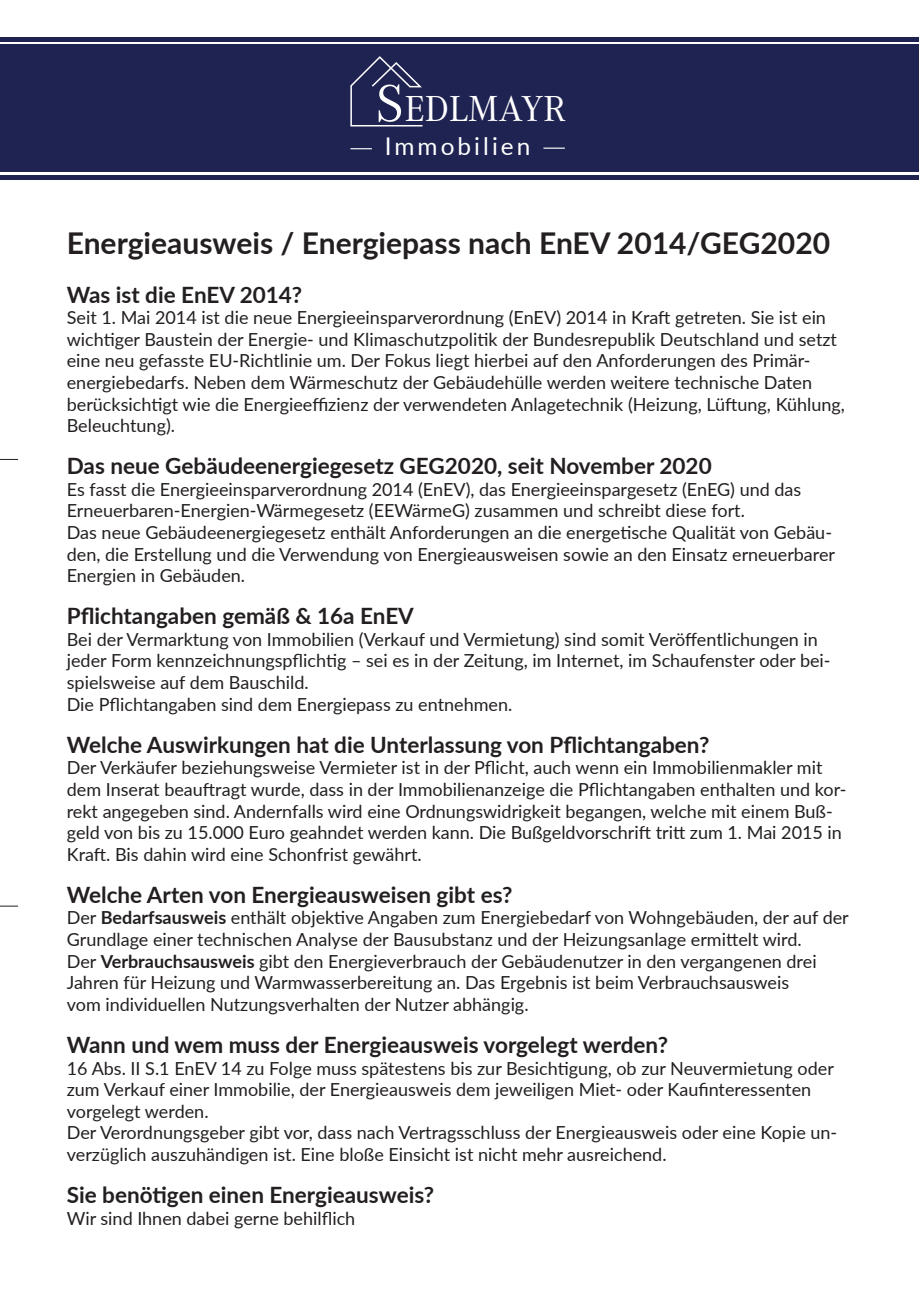
<style>
.page{position:relative;width:919px;height:1289px;background:#fff}
.page>*{position:absolute;margin:0;border:0;box-sizing:border-box;transform-origin:0 0}
.t1{font:37.5px "Corporate A";color:#fff}
.t2{font:700 30px "Lato";color:#231f20}
.t3{font:24.45px "Lato";letter-spacing:.125em;color:#fff}
.t4{font:700 22.5px "Lato";color:#231f20}
.t5{font:18px/21.6px "Lato";color:#231f20}
.s1{font-size:54.45px}
.s2{font-weight:700}
</style>
<div class="page">
<svg style="left:0;top:459px;width:18px;height:1px"></svg>
<svg style="left:0;top:905px;width:18px;height:1px"></svg>
<div style="left:0;top:37px;width:918px;height:5px;background:#1e2352"></div>
<div style="left:0;top:175px;width:918px;height:5px;background:#1e2352"></div>
<div style="left:0;top:45px;width:918px;height:127px;background:#1e2352"></div>
<svg style="left:350px;top:56px;width:73px;height:71px"></svg>
<svg style="left:350px;top:148px;width:22px;height:1px"></svg>
<svg style="left:543px;top:148px;width:21px;height:1px"></svg>
<h1 class="t1" style="left:375px;top:83px;width:192px"><span class="s1">S</span>EDLMAYR</h1>
<h3 class="t3" style="left:385px;top:128px;width:147px">Immobilien</h3>
<h2 class="t2" style="left:67px;top:221px;width:764px">Energieausweis / Energiepass nach EnEV 2014/GEG2020</h2>
<p class="t4" style="left:67px;top:278px;width:237px">Was ist die EnEV 2014?</p>
<p class="t5" style="left:67px;top:306px;width:779px">Seit 1. Mai 2014 ist die neue Energieeinsparverordnung (EnEV) 2014 in Kraft getreten. Sie ist ein wichtiger Baustein der Energie- und Klimaschutzpolitik der Bundesrepublik Deutschland und setzt eine neu gefasste EU-Richtlinie um. Der Fokus liegt hierbei auf den Anforderungen des Primär&shy;energiebedarfs. Neben dem Wärmeschutz der Gebäudehülle werden weitere technische Daten berücksichtigt wie die Energieeffizienz der verwendeten Anlagetechnik (Heizung, Lüftung, Kühlung, Beleuchtung).</p>
<p class="t4" style="left:67px;top:449px;width:646px">Das neue Gebäudeenergiegesetz GEG2020, seit November 2020</p>
<p class="t5" style="left:67px;top:477px;width:769px">Es fasst die Energieeinsparverordnung 2014 (EnEV), das Energieeinspargesetz (EnEG) und das Erneuerbaren-Energien-Wärmegesetz (EEWärmeG) zusammen und schreibt diese fort.<br>Das neue Gebäudeenergiegesetz enthält Anforderungen an die energetische Qualität von Gebäu&shy;den, die Erstellung und die Verwendung von Energieausweisen sowie an den Einsatz erneuerbarer Energien in Gebäuden.</p>
<p class="t4" style="left:67px;top:599px;width:348px">Pflichtangaben gemäß &amp; 16a EnEV</p>
<p class="t5" style="left:67px;top:627px;width:765px">Bei der Vermarktung von Immobilien (Verkauf und Vermietung) sind somit Veröffentlichungen in jeder Form kennzeichnungspflichtig – sei es in der Zeitung, im Internet, im Schaufenster oder bei&shy;spielsweise auf dem Bauschild.<br>Die Pflichtangaben sind dem Energiepass zu entnehmen.</p>
<p class="t4" style="left:67px;top:728px;width:644px">Welche Auswirkungen hat die Unterlassung von Pflichtangaben?</p>
<p class="t5" style="left:67px;top:756px;width:781px">Der Verkäufer beziehungsweise Vermieter ist in der Pflicht, auch wenn ein Immobilienmakler mit dem Inserat beauftragt wurde, dass in der Immobilienanzeige die Pflichtangaben enthalten und kor&shy;rekt angegeben sind. Andernfalls wird eine Ordnungswidrigkeit begangen, welche mit einem Buß&shy;geld von bis zu 15.000 Euro geahndet werden kann. Die Bußgeldvorschrift tritt zum 1. Mai 2015 in Kraft. Bis dahin wird eine Schonfrist gewährt.</p>
<p class="t4" style="left:67px;top:878px;width:447px">Welche Arten von Energieausweisen gibt es?</p>
<p class="t5" style="left:67px;top:906px;width:783px">Der <span class="s2">Bedarfsausweis</span> enthält objektive Angaben zum Energiebedarf von Wohngebäuden, der auf der Grundlage einer technischen Analyse der Bausubstanz und der Heizungsanlage ermittelt wird.<br>Der <span class="s2">Verbrauchsausweis</span> gibt den Energieverbrauch der Gebäudenutzer in den vergangenen drei Jahren für Heizung und Warmwasserbereitung an. Das Ergebnis ist beim Verbrauchsausweis<br>vom individuellen Nutzungsverhalten der Nutzer abhängig.</p>
<p class="t4" style="left:67px;top:1028px;width:602px">Wann und wem muss der Energieausweis vorgelegt werden?</p>
<p class="t5" style="left:67px;top:1056px;width:772px">16 Abs. II S.1 EnEV 14 zu Folge muss spätestens bis zur Besichtigung, ob zur Neuvermietung oder zum Verkauf einer Immobilie, der Energieausweis dem jeweiligen Miet- oder Kaufinteressenten vorgelegt werden.<br>Der Verordnungsgeber gibt vor, dass nach Vertragsschluss der Energieausweis oder eine Kopie un&shy;verzüglich auszuhändigen ist. Eine bloße Einsicht ist nicht mehr ausreichend.</p>
<p class="t4" style="left:67px;top:1178px;width:369px">Sie benötigen einen Energieausweis?</p>
<p class="t5" style="left:67px;top:1206px;width:290px">Wir sind Ihnen dabei gerne behilflich</p>
</div>
